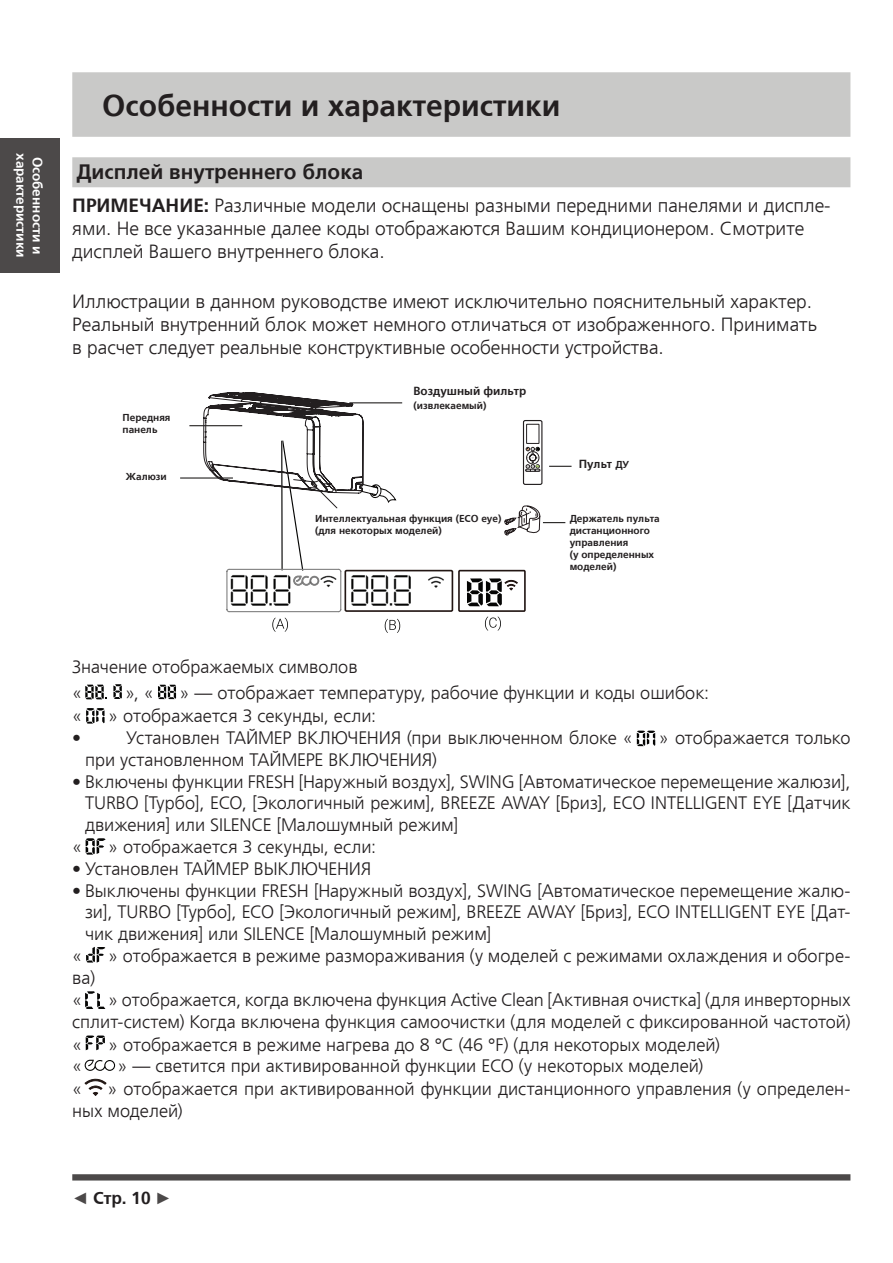
<style>
.page{position:relative;width:893px;height:1263px;background:#fff}
.page>*{position:absolute;margin:0;border:0;box-sizing:border-box;transform-origin:0 0}
.Раздел{font:700 30px "Frutiger LTCYR";color:#231f20}
.Подраздел{font:700 20.85px "Frutiger LTCYR";color:#231f20}
.Текст{font:300 19.05px/22.8px "Frutiger LTCYR";color:#231f20}
.osn_text{font:300 18px/21.6px "Frutiger LTCYR";color:#231f20;text-align:right}
._3{font:300 18px/21.6px "Frutiger LTCYR";color:#231f20;text-align:justify}
.Paragraph_Style_2{font:300 18px "Frutiger LTCYR";color:#231f20}
.t1{font:700 17.25px "Frutiger LTCYR";color:#231f20}
.t2{font:700 13.5px "Frutiger LTCYR";color:#fff}
.На_картинке{font:700 11.7px "Frutiger LTCYR";color:#231f20}
.На_картинке-2{font:700 10.05px/12px "Frutiger LTCYR";color:#231f20}
.Болд{font:700 10.05px "Frutiger LTCYR";color:#231f20}
.s1{font-weight:700}
.s2{font-size:10.05px}
.s3{font-family:"Arial";font-size:16.5px;color:#4c4949}
</style>
<div class="page">
<div style="left:72px;top:1174px;width:778px;height:6px;background:#4c4949"></div>
<div style="left:0;top:138px;width:60px;height:135px;background:#4c4949"></div>
<div style="left:72px;top:72px;width:778px;height:65px;background:#c9c9c8"></div>
<div style="left:72px;top:157px;width:778px;height:30px;background:#c9c9c8"></div>
<hr style="left:180px;top:478px;width:53px;height:1px;background:#080605">
<hr style="left:189px;top:425px;width:53px;height:1px;background:#080605">
<svg style="left:203px;top:392px;width:369px;height:241px"></svg>
<svg style="left:113px;top:684px;width:9px;height:15px"></svg>
<svg style="left:85px;top:685px;width:22px;height:14px"></svg>
<svg style="left:158px;top:685px;width:18px;height:14px"></svg>
<svg style="left:86px;top:708px;width:19px;height:16px"></svg>
<svg style="left:637px;top:731px;width:18px;height:15px"></svg>
<svg style="left:86px;top:838px;width:20px;height:17px"></svg>
<svg style="left:86px;top:947px;width:20px;height:16px"></svg>
<svg style="left:85px;top:991px;width:21px;height:18px"></svg>
<svg style="left:86px;top:1036px;width:19px;height:14px"></svg>
<svg style="left:84px;top:1060px;width:32px;height:11px"></svg>
<svg style="left:84px;top:1079px;width:23px;height:16px"></svg>
<p class="t2" style="left:29px;top:153px;width:106px;rotate:90deg">характеристики</p>
<p class="t2" style="left:45px;top:156px;width:99px;rotate:90deg">Особенности и</p>
<p class="Раздел" style="left:102px;top:89px;width:460px">Особенности и характеристики</p>
<p class="Подраздел" style="left:77px;top:160px;width:288px">Дисплей внутреннего блока</p>
<p class="Текст" style="left:72px;top:195px;width:760px"><span class="s1">ПРИМЕЧАНИЕ:</span> Различные модели оснащены разными передними панелями и диспле&shy;ями. Не все указанные далее коды отображаются Вашим кондиционером. Смотрите дисплей Вашего внутреннего блока.</p>
<p class="Текст" style="left:72px;top:290px;width:746px">Иллюстрации в данном руководстве имеют исключительно пояснительный характер.<br>Реальный внутренний блок может немного отличаться от изображенного. Принимать в расчет следует реальные конструктивные особенности устройства.</p>
<p class="На_картинке-2" style="left:123px;top:412px;width:50px">Передняя панель</p>
<p class="На_картинке-2" style="left:126px;top:470px;width:42px">Жалюзи</p>
<p class="На_картинке" style="left:413px;top:384px;width:114px">Воздушный фильтр</p>
<p class="Болд" style="left:413px;top:400px;width:74px">(извлекаемый)</p>
<p class="На_картинке" style="left:579px;top:458px;width:52px">Пульт <span class="s2">ДУ</span></p>
<p class="На_картинке-2" style="left:315px;top:512px;width:188px">Интеллектуальная функция (ECO eye) (для некоторых моделей)</p>
<p class="На_картинке-2" style="left:570px;top:512px;width:92px">Держатель пульта дистанционного управления<br>(у определенных моделей)</p>
<p class="Paragraph_Style_2" style="left:72px;top:657px;width:287px">Значение отображаемых символов</p>
<p class="osn_text" style="left:72px;top:683px;width:12px">«</p>
<p class="osn_text" style="left:125px;top:683px;width:30px">», «</p>
<p class="osn_text" style="left:180px;top:683px;width:531px">» — отображает температуру, рабочие функции и коды ошибок:</p>
<p class="osn_text" style="left:72px;top:705px;width:12px">«</p>
<p class="osn_text" style="left:108px;top:705px;width:269px">» отображается 3 секунды, если:</p>
<p class="osn_text" style="left:72px;top:728px;width:10px">•</p>
<p class="osn_text" style="left:126px;top:728px;width:508px">Установлен ТАЙМЕР ВКЛЮЧЕНИЯ (при выключенном блоке «</p>
<p class="osn_text" style="left:659px;top:728px;width:193px">» отображается только</p>
<p class="osn_text" style="left:85px;top:749px;width:353px">при установленном ТАЙМЕРЕ ВКЛЮЧЕНИЯ)</p>
<p class="_3" style="left:85px;top:771px;width:767px;text-indent:-13px">• Включены функции FRESH [Наружный воздух], SWING [Автоматическое перемещение жалюзи], TURBO [Турбо], ECO, [Экологичный режим], BREEZE AWAY [Бриз], ECO INTELLIGENT EYE [Датчик движения] или SILENCE [Малошумный режим]</p>
<p class="osn_text" style="left:72px;top:837px;width:12px">«</p>
<p class="osn_text" style="left:108px;top:837px;width:269px">» отображается 3 секунды, если:</p>
<p class="_3" style="left:72px;top:858px;width:300px">• Установлен ТАЙМЕР ВЫКЛЮЧЕНИЯ</p>
<p class="_3" style="left:85px;top:880px;width:767px;text-indent:-13px">• Выключены функции FRESH [Наружный воздух], SWING [Автоматическое перемещение жалю&shy;зи], TURBO [Турбо], ECO [Экологичный режим], BREEZE AWAY [Бриз], ECO INTELLIGENT EYE [Дат&shy;чик движения] или SILENCE [Малошумный режим]</p>
<p class="osn_text" style="left:72px;top:946px;width:12px">«</p>
<p class="osn_text" style="left:108px;top:946px;width:744px">» отображается в режиме размораживания (у моделей с режимами охлаждения и обогре-</p>
<p class="osn_text" style="left:72px;top:967px;width:24px">ва)</p>
<p class="osn_text" style="left:72px;top:990px;width:12px">«</p>
<p class="osn_text" style="left:72px;top:990px;width:780px">» отображается, когда включена функция Active Clean [Активная очистка] (для инверторных сплит-систем) Когда включена функция самоочистки (для моделей с фиксированной частотой)</p>
<p class="osn_text" style="left:72px;top:1034px;width:12px">«</p>
<p class="osn_text" style="left:108px;top:1034px;width:613px">» отображается в режиме нагрева до 8 °C (46 °F) (для некоторых моделей)</p>
<p class="osn_text" style="left:72px;top:1055px;width:12px">«</p>
<p class="osn_text" style="left:118px;top:1055px;width:587px">» — светится при активированной функции ECO (у некоторых моделей)</p>
<p class="osn_text" style="left:72px;top:1079px;width:12px">«</p>
<p class="osn_text" style="left:72px;top:1079px;width:780px;text-align:left;text-indent:35px">» отображается при активированной функции дистанционного управления (у определен&shy;ных моделей)</p>
<p class="t1" style="left:72px;top:1188px;width:101px"><span class="s3">◄</span> Стр. 10 <span class="s3">►</span></p>
</div>
